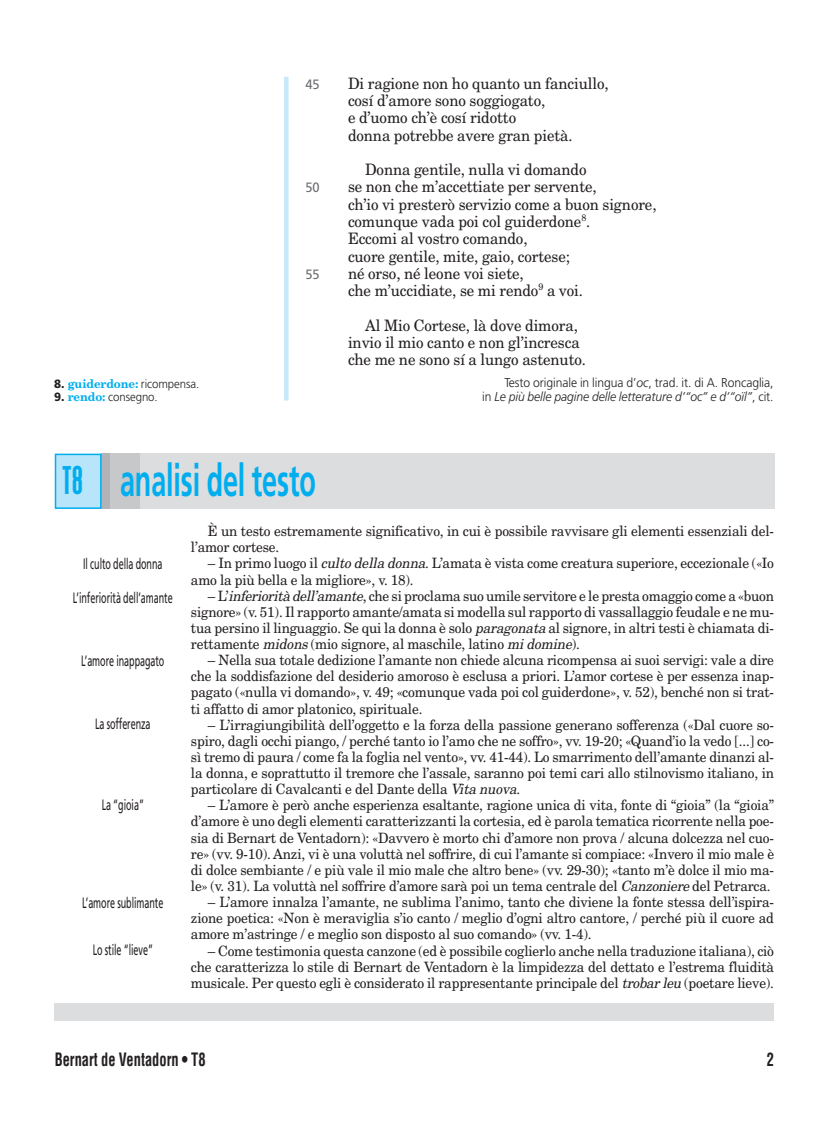
<style>
.page{position:relative;width:830px;height:1127px;background:#fff}
.page>*{position:absolute;margin:0;border:0;box-sizing:border-box;transform-origin:0 0}
.t1{font:700 45px "Frutiger";letter-spacing:-.005em;color:#00aeef;scale:.6 1}
.t2{font:700 condensed 18px "Helvetica";color:#231f20;scale:.8 1}
.t3{font:15.75px/17.2px "New Century Schlbk";letter-spacing:-.005em;color:#231f20;scale:.95 1}
.t4{font:15px "Frutiger";letter-spacing:-.005em;color:#231f20;scale:.6 1}
.t5{font:14.25px/16.2px "New Century Schlbk";letter-spacing:-.01em;color:#231f20;text-align:justify;scale:.95 1}
.t6{font:13.5px "Frutiger";color:#6c6d70;scale:.95 1}
.t7{font:300 12.75px/13.5px "Frutiger";letter-spacing:-.005em;color:#231f20;text-align:right;scale:.95 1}
.t8{font:700 12px "New Century Schlbk";letter-spacing:-.005em;color:#00aeef;scale:.95 1}
.t9{font:300 12px "Frutiger";letter-spacing:-.005em;color:#231f20;scale:.95 1}
.s1{font-family:"Frutiger";font-weight:900;color:#231f20}
.s2{font-family:"Frutiger";font-weight:300;color:#231f20}
.s3{font-weight:900}
.s4{font-family:"New Century Schlbk";font-weight:700;color:#00aeef}
.s5{font-style:italic}
.s6{font-family:"Modula";font-weight:900;font-size:48px}
</style>
<div class="page">
<hr style="left:284px;top:77px;width:4px;height:323px;background:#c6eafa">
<div style="left:110px;top:454px;width:30px;height:55px;background:#c7c8ca"></div>
<div style="left:101px;top:454px;width:9px;height:55px;background:#b2b3b7"></div>
<div style="left:55px;top:454px;width:46px;height:54px;background:#b9e5fa"></div>
<div style="left:55px;top:454px;width:46px;height:55px;border:2px solid #00aeef"></div>
<div style="left:140px;top:454px;width:634px;height:55px;background:#dcdddf"></div>
<div style="left:55px;top:1004px;width:718px;height:17px;background:#dcdddf"></div>
<p class="t8" style="left:54px;top:379px;width:154px"><span class="s1">8.</span> guiderdone: <span class="s2">ricompensa.</span></p>
<p class="t9" style="left:54px;top:392px;width:110px"><span class="s3">9.</span> <span class="s4">rendo:</span> consegno.</p>
<p class="t6" style="left:305px;top:79px;width:16px">45</p>
<p class="t3" style="left:348px;top:76px;width:276px">Di ragione non ho quanto un fanciullo, cosí d’amore sono soggiogato,<br>e d’uomo ch’è cosí ridotto<br>donna potrebbe avere gran pietà.</p>
<p class="t3" style="left:365px;top:162px;width:235px">Donna gentile, nulla vi domando</p>
<p class="t6" style="left:305px;top:182px;width:16px">50</p>
<p class="t3" style="left:348px;top:180px;width:326px">se non che m’accettiate per servente,<br>ch’io vi presterò servizio come a buon signore, comunque vada poi col guiderdone<sup>8</sup>.<br>Eccomi al vostro comando,<br>cuore gentile, mite, gaio, cortese;</p>
<p class="t6" style="left:305px;top:269px;width:16px">55</p>
<p class="t3" style="left:348px;top:266px;width:249px">né orso, né leone voi siete,<br>che m’uccidiate, se mi rendo<sup>9</sup> a voi.</p>
<p class="t3" style="left:348px;top:318px;width:252px;text-align:center">Al Mio Cortese, là dove dimora, invio il mio canto e non gl’incresca che me ne sono sí a lungo astenuto.</p>
<p class="t7" style="left:482px;top:377px;width:308px">Testo originale in lingua d’<span class="s5">oc</span>, trad. it. di A. Roncaglia,<br>in <span class="s5">Le più belle pagine delle letterature d’“oc” e d’“oïl”</span>, cit.</p>
<h1 class="t1" style="left:62px;top:462px;width:424px"><span class="s6">T8</span> analisi del testo</h1>
<p class="t4" style="left:83px;top:558px;width:134px">Il culto della donna</p>
<p class="t4" style="left:73px;top:591px;width:168px">L’inferiorità dell’amante</p>
<p class="t4" style="left:81px;top:654px;width:140px">L’amore inappagato</p>
<p class="t4" style="left:95px;top:717px;width:94px">La sofferenza</p>
<p class="t4" style="left:102px;top:799px;width:72px">La “gioia”</p>
<p class="t4" style="left:82px;top:896px;width:137px">L’amore sublimante</p>
<p class="t4" style="left:93px;top:944px;width:102px">Lo stile “lieve”</p>
<p class="t5" style="left:191px;top:524px;width:615px;text-indent:17px">È un testo estremamente significativo, in cui è possibile ravvisare gli elementi essenziali del&shy;l’amor cortese.</p>
<p class="t5" style="left:191px;top:556px;width:615px;text-indent:17px">– In primo luogo il <span class="s5">culto della donna</span>. L’amata è vista come creatura superiore, eccezionale («Io amo la più bella e la migliore», v. 18).</p>
<p class="t5" style="left:191px;top:589px;width:615px;text-indent:17px">– L’<span class="s5">inferiorità dell’amante</span>, che si proclama suo umile servitore e le presta omaggio come a «buon signore» (v. 51). Il rapporto amante/amata si modella sul rapporto di vassallaggio feudale e ne mu&shy;tua persino il linguaggio. Se qui la donna è solo <span class="s5">paragonata</span>al signore, in altri testi è chiamata di&shy;rettamente <span class="s5">midons</span>(mio signore, al maschile, latino <span class="s5">midomine</span>).</p>
<p class="t5" style="left:191px;top:653px;width:615px;text-indent:17px">– Nella sua totale dedizione l’amante non chiede alcuna ricompensa ai suoi servigi: vale a dire che la soddisfazione del desiderio amoroso è esclusa a priori. L’amor cortese è per essenza inap&shy;pagato («nulla vi domando», v. 49; «comunque vada poi col guiderdone», v. 52), benché non si trat&shy;ti affatto di amor platonico, spirituale.</p>
<p class="t5" style="left:191px;top:718px;width:615px;text-indent:17px">– L’irragiungibilità dell’oggetto e la forza della passione generano sofferenza («Dal cuore so&shy;spiro, dagli occhi piango, / perché tanto io l’amo che ne soffro», vv. 19-20; «Quand’io la vedo [...] co&shy;sì tremo di paura / come fa la foglia nel vento», vv. 41-44). Lo smarrimento dell’amante dinanzi al&shy;la donna, e soprattutto il tremore che l’assale, saranno poi temi cari allo stilnovismo italiano, in particolare di Cavalcanti e del Dante della <span class="s5">Vita nuova</span>.</p>
<p class="t5" style="left:191px;top:798px;width:615px;text-indent:17px">– L’amore è però anche esperienza esaltante, ragione unica di vita, fonte di “gioia” (la “gioia” d’amore è uno degli elementi caratterizzanti la cortesia, ed è parola tematica ricorrente nella poe&shy;sia di Bernart de Ventadorn): «Davvero è morto chi d’amore non prova / alcuna dolcezza nel cuo&shy;re» (vv. 9-10). Anzi, vi è una voluttà nel soffrire, di cui l’amante si compiace: «Invero il mio male è di dolce sembiante / e più vale il mio male che altro bene» (vv. 29-30); «tanto m’è dolce il mio ma&shy;le» (v. 31). La voluttà nel soffrire d’amore sarà poi un tema centrale del <span class="s5">Canzoniere</span>del Petrarca.</p>
<p class="t5" style="left:191px;top:895px;width:615px;text-indent:17px">– L’amore innalza l’amante, ne sublima l’animo, tanto che diviene la fonte stessa dell’ispira&shy;zione poetica: «Non è meraviglia s’io canto / meglio d’ogni altro cantore, / perché più il cuore ad amore m’astringe / e meglio son disposto al suo comando» (vv. 1-4).</p>
<p class="t5" style="left:191px;top:943px;width:615px;text-indent:17px">– Come testimonia questa canzone (ed è possibile coglierlo anche nella traduzione italiana), ciò che caratterizza lo stile di Bernart de Ventadorn è la limpidezza del dettato e l’estrema fluidità musicale. Per questo egli è considerato il rappresentante principale del <span class="s5">trobar leu</span>(poetare lieve).</p>
<p class="t2" style="left:55px;top:1052px;width:190px">Bernart de Ventadorn • T8</p>
<p class="t2" style="left:766px;top:1052px;width:10px">2</p>
</div>
